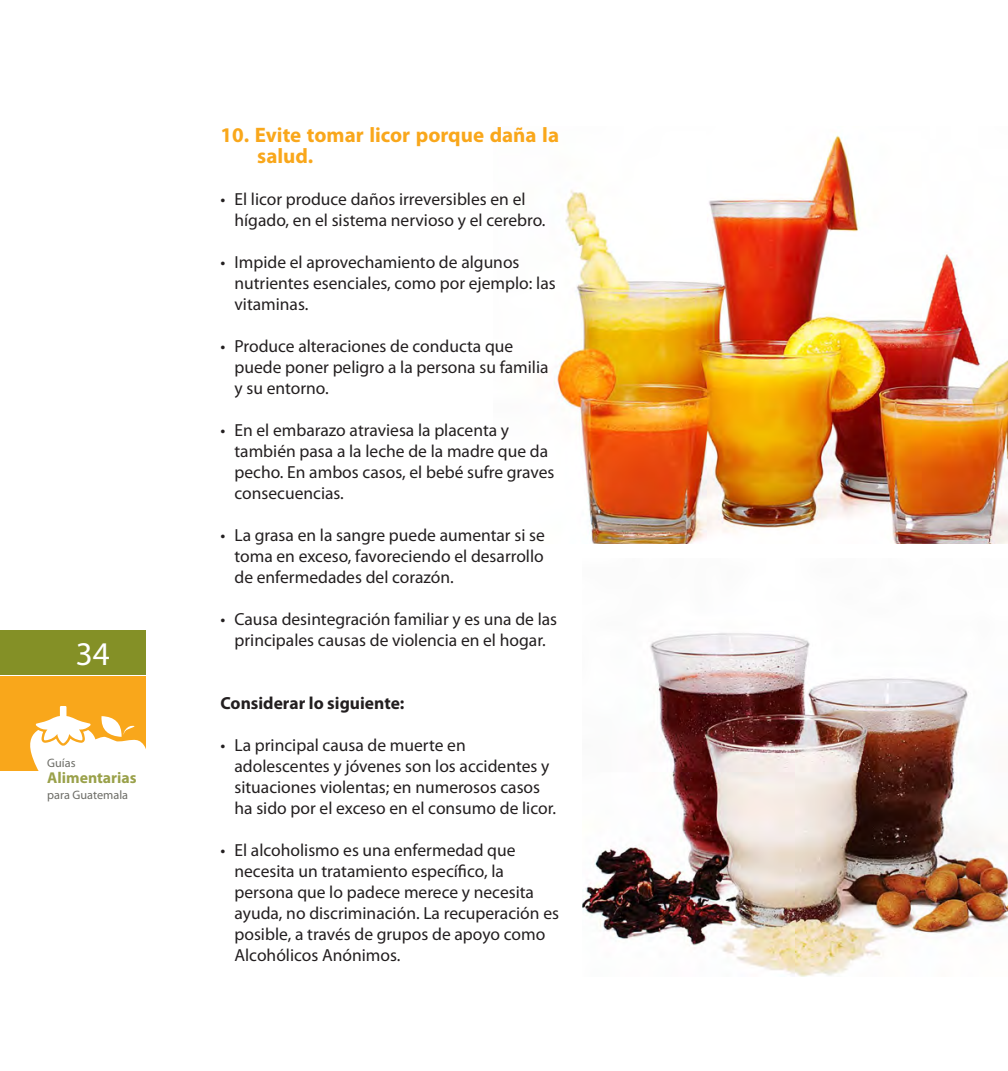
<style>
.page{position:relative;width:1008px;height:1071px;background:#fff}
.page>*{position:absolute;margin:0;border:0;box-sizing:border-box;transform-origin:0 0}
.t1{font:33.25px "Myriad Pro";color:#fff}
.t2{font:700 21px/21px "Myriad Pro";color:#f9a71b}
.t3{font:17.5px/21px "Myriad Pro";color:#231f20}
.t4{font:700 17.5px "Myriad Pro";color:#231f20}
.t5{font:700 15.75px "Myriad Pro";color:#9aa14a}
.t6{font:12.25px "Myriad Pro";color:#6d6d67}
</style>
<div class="page">
<div style="left:0;top:677px;width:146px;height:94px;background:#f9a71b"></div>
<div style="left:0;top:630px;width:146px;height:45px;background:#849026"></div>
<svg style="left:30px;top:706px;width:116px;height:65px"></svg>
<img style="left:554px;top:135px;width:454px;height:409px">
<img style="left:582px;top:633px;width:426px;height:343px">
<h1 class="t1" style="left:76px;top:633px;width:36px">34</h1>
<p class="t6" style="left:47px;top:755px;width:30px">Guías</p>
<p class="t5" style="left:47px;top:767px;width:91px">Alimentarias</p>
<p class="t6" style="left:47px;top:787px;width:82px">para Guatemala</p>
<p class="t2" style="left:257px;top:123px;width:303px;text-indent:-37px">10. Evite tomar licor porque daña la salud.</p>
<p class="t3" style="left:234px;top:188px;width:313px;text-indent:-14px">• El licor produce daños irreversibles en el hígado, en el sistema nervioso y el cerebro.</p>
<p class="t3" style="left:234px;top:251px;width:323px;text-indent:-14px">• Impide el aprovechamiento de algunos nutrientes esenciales, como por ejemplo: las vitaminas.</p>
<p class="t3" style="left:234px;top:335px;width:316px;text-indent:-14px">• Produce alteraciones de conducta que puede poner peligro a la persona su familia y su entorno.</p>
<p class="t3" style="left:234px;top:419px;width:321px;text-indent:-14px">• En el embarazo atraviesa la placenta y también pasa a la leche de la madre que da pecho. En ambos casos, el bebé sufre graves consecuencias.</p>
<p class="t3" style="left:234px;top:524px;width:312px;text-align:justify;text-indent:-14px">• La grasa en la sangre puede aumentar si se toma en exceso, favoreciendo el desarrollo de enfermedades del corazón.</p>
<p class="t3" style="left:220px;top:608px;width:338px;text-align:center">• Causa desintegración familiar y es una de las principales causas de violencia en el hogar.</p>
<p class="t4" style="left:220px;top:691px;width:185px">Considerar lo siguiente:</p>
<p class="t3" style="left:234px;top:734px;width:323px;text-indent:-14px">• La principal causa de muerte en adolescentes y jóvenes son los accidentes y situaciones violentas; en numerosos casos ha sido por el exceso en el consumo de licor.</p>
<p class="t3" style="left:234px;top:839px;width:326px;text-indent:-14px">• El alcoholismo es una enfermedad que necesita un tratamiento específico, la persona que lo padece merece y necesita ayuda, no discriminación. La recuperación es posible, a través de grupos de apoyo como Alcohólicos Anónimos.</p>
</div>
